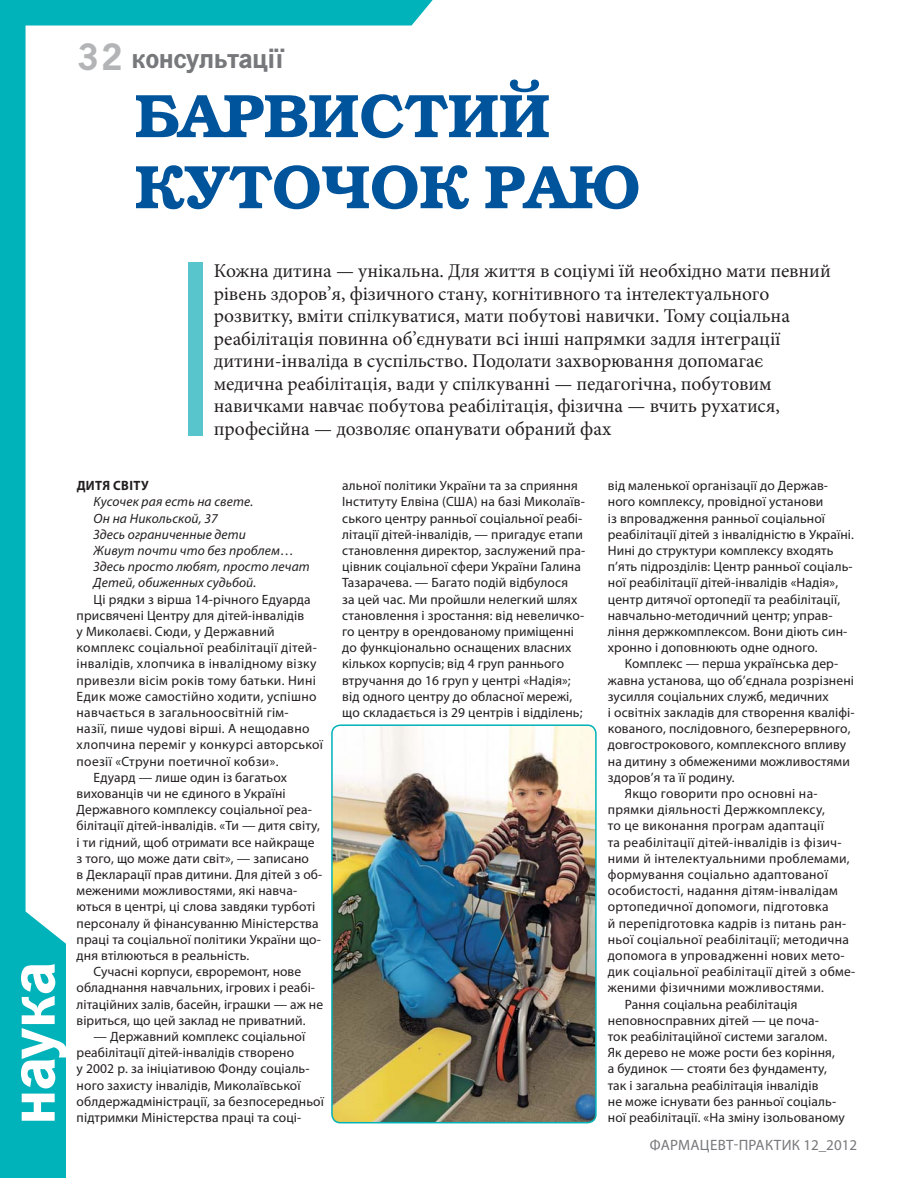
<style>
.page{position:relative;width:915px;height:1178px;background:#fff}
.page>*{position:absolute;margin:0;border:0;box-sizing:border-box;transform-origin:0 0}
.t1{font:700 67.5px "News Paper C";color:#fff}
.t2{font:61.5px/71.1px "Bookman Demi ITC";color:#00549b}
.t3{font:700 39px "News Paper C";color:#b2b4b6}
.t4{font:700 28.5px "News Paper C";color:#77787b}
.t5{font:19.5px/22.5px "Minion Pro";letter-spacing:-.005em;color:#231f20}
.t6{font:15px "Myriad Pro";letter-spacing:.015em;color:#77787b}
.t7{font:13.5px/16.2px "Myriad Pro";letter-spacing:.01em;color:#231f20}
.t8{font:italic 13.5px/16.2px "Myriad Pro";letter-spacing:.01em;color:#231f20}
.t9{font:700 13.5px "Myriad Pro";letter-spacing:.03em;color:#231f20;scale:.95 1}
</style>
<div class="page">
<svg style="left:0;top:0;width:448px;height:1124px"></svg>
<div style="left:0;top:911px;width:66px;height:267px;background:#00b2b9"></div>
<div style="left:188px;top:263px;width:15px;height:173px;background:#57c5cb"></div>
<img style="left:332px;top:725px;width:263px;height:398px;border-radius:9px">
<div style="left:331px;top:724px;width:265px;height:399px;border:2px solid #00b2b9;border-radius:9px"></div>
<h3 class="t3" style="left:77px;top:45px;width:48px">32</h3>
<h3 class="t4" style="left:132px;top:50px;width:154px">консультації</h3>
<h2 class="t2" style="left:135px;top:85px;width:507px">БАРВИСТИЙ<br>КУТОЧОК РАЮ</h2>
<p class="t5" style="left:214px;top:261px;width:618px">Кожна дитина — унікальна. Для життя в соціумі їй необхідно мати певний рівень здоров’я, фізичного стану, когнітивного та інтелектуального розвитку, вміти спілкуватися, мати побутові навички. Тому соціальна реабілітація повинна об’єднувати всі інші напрямки задля інтеграції дитини-інваліда в суспільство. Подолати захворювання допомагає медична реабілітація, вади у спілкуванні — педагогічна, побутовим навичками навчає побутова реабілітація, фізична — вчить рухатися, професійна — дозволяє опанувати обраний фах</p>
<h1 class="t1" style="left:12px;top:1124px;width:163px;rotate:-90deg">наука</h1>
<p class="t9" style="left:77px;top:480px;width:77px">ДИТЯ СВІТУ</p>
<p class="t8" style="left:94px;top:495px;width:218px">Кусочек рая есть на свете.<br>Он на Никольской, 37<br>Здесь ограниченные дети<br>Живут почти что без проблем…<br>Здесь просто любят, просто лечат<br>Детей, обиженных судьбой.</p>
<p class="t7" style="left:94px;top:592px;width:218px">Ці рядки з вірша 14-річного Едуарда</p>
<p class="t7" style="left:77px;top:608px;width:229px">присвячені Центру для дітей-інвалідів</p>
<p class="t7" style="left:77px;top:625px;width:199px">у Миколаєві. Сюди, у Державний</p>
<p class="t7" style="left:77px;top:641px;width:242px">комплекс соціальної реабілітації дітей-</p>
<p class="t7" style="left:77px;top:657px;width:241px">інвалідів, хлопчика в інвалідному візку</p>
<p class="t7" style="left:77px;top:673px;width:241px">привезли вісім років тому батьки. Нині</p>
<p class="t7" style="left:77px;top:689px;width:241px">Едик може самостійно ходити, успішно</p>
<p class="t7" style="left:77px;top:706px;width:213px">навчається в загальноосвітній гім-</p>
<p class="t7" style="left:77px;top:722px;width:234px">назії, пише чудові вірші. А нещодавно</p>
<p class="t7" style="left:77px;top:738px;width:248px">хлопчина переміг у конкурсі авторської</p>
<p class="t7" style="left:77px;top:754px;width:203px">поезії «Струни поетичної кобзи».</p>
<p class="t7" style="left:94px;top:770px;width:195px">Едуард — лише один із багатьох</p>
<p class="t7" style="left:77px;top:787px;width:211px">вихованців чи не єдиного в Україні</p>
<p class="t7" style="left:77px;top:803px;width:237px">Державного комплексу соціальної реа-</p>
<p class="t7" style="left:77px;top:819px;width:245px">білітації дітей-інвалідів. «Ти — дитя світу,</p>
<p class="t7" style="left:77px;top:835px;width:239px">і ти гідний, щоб отримати все найкраще</p>
<p class="t7" style="left:77px;top:851px;width:234px">з того, що може дати світ», — записано</p>
<p class="t7" style="left:77px;top:868px;width:247px">в Декларації прав дитини. Для дітей з об-</p>
<p class="t7" style="left:77px;top:884px;width:222px">меженими можливостями, які навча-</p>
<p class="t7" style="left:77px;top:900px;width:240px">ються в центрі, ці слова завдяки турботі</p>
<p class="t7" style="left:77px;top:916px;width:243px">персоналу й фінансуванню Міністерства</p>
<p class="t7" style="left:77px;top:932px;width:246px">праці та соціальної політики України що-</p>
<p class="t7" style="left:77px;top:949px;width:174px">дня втілюються в реальність.</p>
<p class="t7" style="left:94px;top:965px;width:209px">Сучасні корпуси, євроремонт, нове</p>
<p class="t7" style="left:77px;top:981px;width:240px">обладнання навчальних, ігрових і реабі-</p>
<p class="t7" style="left:77px;top:997px;width:248px">літаційних залів, басейн, іграшки — аж не</p>
<p class="t7" style="left:77px;top:1013px;width:230px">віриться, що цей заклад не приватний.</p>
<p class="t7" style="left:77px;top:1030px;width:249px;text-indent:17px">— Державний комплекс соціальної реабілітації дітей-інвалідів створено<br>у 2002 р. за ініціативою Фонду соціаль&shy;ного захисту інвалідів, Миколаївської облдержадміністрації, за безпосередньої підтримки Міністерства праці та соці-</p>
<p class="t7" style="left:342px;top:479px;width:244px">альної політики України та за сприяння Інституту Елвіна (США) на базі Миколаїв&shy;ського центру ранньої соціальної реабі&shy;літації дітей-інвалідів, — пригадує етапи становлення директор, заслужений пра&shy;цівник соціальної сфери України Галина Тазарачева. — Багато подій відбулося<br>за цей час. Ми пройшли нелегкий шлях становлення і зростання: від невеличко&shy;го центру в орендованому приміщенні до функціонально осна щених власних кількох корпусів; від 4 груп раннього втручання до 16 груп у центрі «Надія»; від одного центру до обласної мережі, що складається із 29 центрів і відділень;</p>
<p class="t7" style="left:607px;top:479px;width:247px">від маленької організації до Держав&shy;ного комплексу, провідної установи<br>із впровадження ранньої соціальної реабілітації дітей з інвалідністю в Україні.<br>Нині до структури комплексу входять п’ять підрозділів: Центр ранньої соціаль&shy;ної реабілітації дітей-інвалідів «Надія», центр дитячої ортопедії та реабілітації, навчально-методичний центр; управ&shy;ління держкомплексом. Вони діють син&shy;хронно і доповнюють одне одного.</p>
<p class="t7" style="left:624px;top:657px;width:215px">Комплекс — перша українська дер-</p>
<p class="t7" style="left:607px;top:673px;width:248px">жавна установа, що об’єднала розрізнені</p>
<p class="t7" style="left:607px;top:689px;width:222px">зусилля соціальних служб, медичних</p>
<p class="t7" style="left:607px;top:706px;width:248px">і освітніх закладів для створення кваліфі-</p>
<p class="t7" style="left:607px;top:722px;width:244px">кованого, послідовного, безперервного,</p>
<p class="t7" style="left:607px;top:738px;width:240px">довгострокового, комплексного впливу</p>
<p class="t7" style="left:607px;top:754px;width:243px">на дитину з обмеженими можливостями</p>
<p class="t7" style="left:607px;top:770px;width:128px">здоров’я та її родину.</p>
<p class="t7" style="left:624px;top:787px;width:194px">Якщо говорити про основні на-</p>
<p class="t7" style="left:607px;top:803px;width:219px">прямки діяльності Держкомплексу,</p>
<p class="t7" style="left:607px;top:819px;width:217px">то це виконання програм адаптації</p>
<p class="t7" style="left:607px;top:835px;width:235px">та реабілітації дітей-інвалідів із фізич-</p>
<p class="t7" style="left:607px;top:851px;width:243px">ними й інтелектуальними проблемами,</p>
<p class="t7" style="left:607px;top:868px;width:221px">формування соціально адаптованої</p>
<p class="t7" style="left:607px;top:884px;width:231px">особистості, надання дітям-інвалідам</p>
<p class="t7" style="left:607px;top:900px;width:222px">ортопедичної допомоги, підготовка</p>
<p class="t7" style="left:607px;top:916px;width:240px">й перепідготовка кадрів із питань ран-</p>
<p class="t7" style="left:607px;top:932px;width:243px">ньої соціальної реабілітації; методична</p>
<p class="t7" style="left:607px;top:949px;width:238px">допомога в упровадженні нових мето-</p>
<p class="t7" style="left:607px;top:965px;width:249px">дик соціальної реабілітації дітей з обме-</p>
<p class="t7" style="left:607px;top:981px;width:218px">женими фізичними можливостями.</p>
<p class="t7" style="left:624px;top:997px;width:174px">Рання соціальна реабілітація</p>
<p class="t7" style="left:607px;top:1013px;width:213px">неповно справних дітей — це поча-</p>
<p class="t7" style="left:607px;top:1030px;width:221px">ток реабілітаційної системи загалом.</p>
<p class="t7" style="left:607px;top:1046px;width:228px">Як дерево не може рости без коріння,</p>
<p class="t7" style="left:607px;top:1062px;width:220px">а будинок — стояти без фундаменту,</p>
<p class="t7" style="left:607px;top:1078px;width:212px">так і загальна реабілітація інвалідів</p>
<p class="t7" style="left:607px;top:1094px;width:230px">не може існувати без ранньої соціаль-</p>
<p class="t7" style="left:607px;top:1111px;width:238px">ної реабілітації. «На зміну ізольованому</p>
<p class="t6" style="left:649px;top:1139px;width:209px">ФАРМАЦЕВТ-ПРАКТИК 12_2012</p>
</div>
